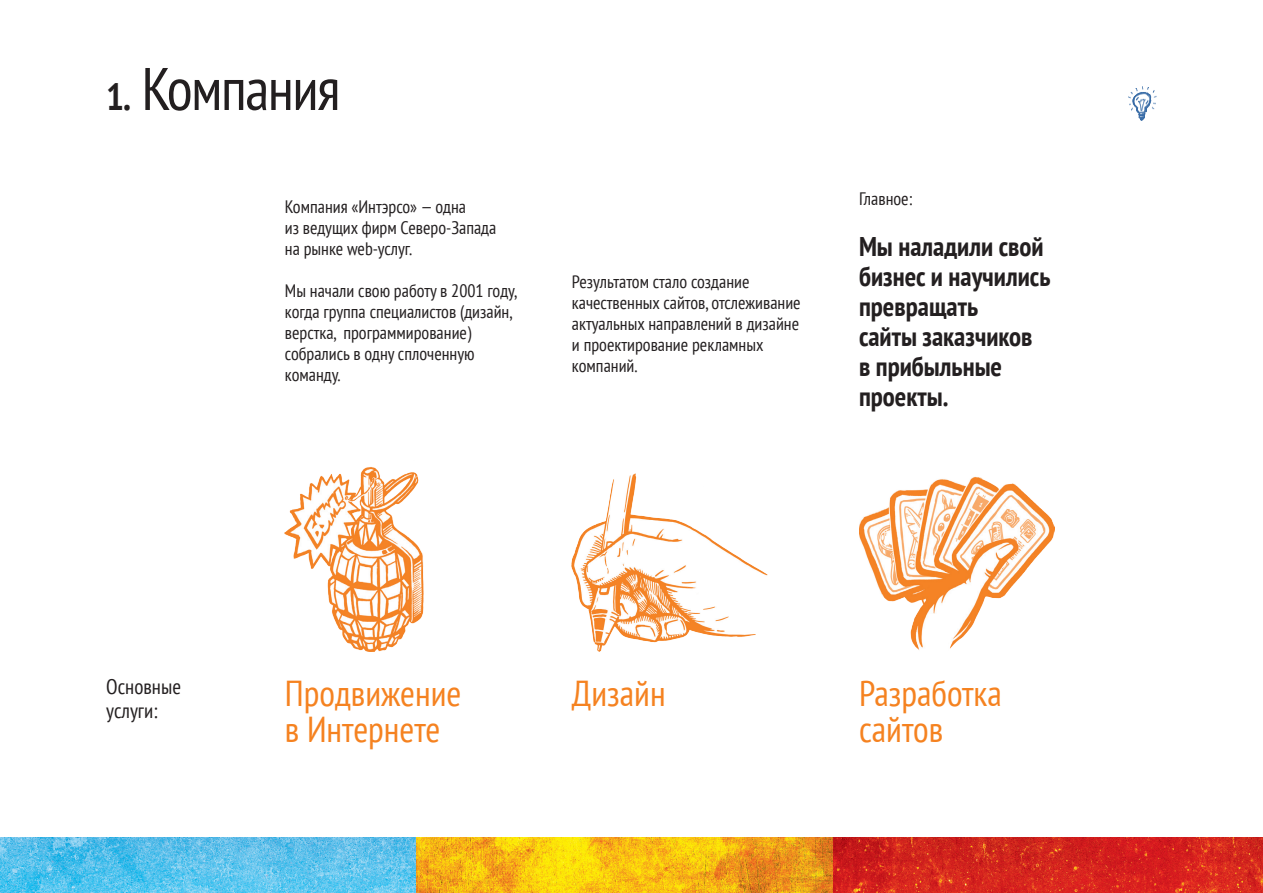
<style>
.page{position:relative;width:1263px;height:893px;background:#fff}
.page>*{position:absolute;margin:0;border:0;box-sizing:border-box;transform-origin:0 0}
.t1{font:condensed 60px "PT Sans";letter-spacing:-.025em;color:#231f20}
.t2{font:condensed 36px/36px "PT Sans";color:#f58220}
.t3{font:700 condensed 27px/30px "PT Sans";color:#231f20}
.t4{font:condensed 21px "PT Sans";color:#231f20}
.t5{font:condensed 18px/21px "PT Sans";color:#231f20}
.s1{font-weight:700;font-size:37.5px}
</style>
<div class="page">
<img style="left:0;top:838px;width:417px;height:55px">
<img style="left:417px;top:838px;width:416px;height:55px">
<svg style="left:833px;top:838px;width:430px;height:55px;background:#d4261e"></svg>
<img style="left:285px;top:467px;width:139px;height:184px">
<img style="left:572px;top:473px;width:195px;height:178px">
<img style="left:859px;top:476px;width:195px;height:174px">
<img style="left:1129px;top:86px;width:28px;height:35px">
<p class="t1" style="left:106px;top:50px;width:236px"><span class="s1">1.</span> Компания</p>
<p class="t5" style="left:285px;top:195px;width:213px">Компания «Интэрсо» — одна<br>из ведущих фирм Северо-Запада на рынке web-услуг.</p>
<p class="t5" style="left:285px;top:279px;width:234px">Мы начали свою работу в 2001 году, когда группа специалистов (дизайн, верстка, программирование) собрались в одну сплоченную команду.</p>
<p class="t5" style="left:572px;top:271px;width:230px">Результатом стало создание качественных сайтов, отслеживание актуальных направлений в дизайне и проектирование рекламных компаний.</p>
<p class="t5" style="left:859px;top:188px;width:55px">Главное:</p>
<p class="t3" style="left:859px;top:231px;width:193px">Мы наладили свой бизнес и научились превращать<br>сайты заказчиков в прибыльные проекты.</p>
<p class="t4" style="left:106px;top:673px;width:76px">Основные</p>
<p class="t4" style="left:106px;top:697px;width:53px">услуги:</p>
<p class="t2" style="left:285px;top:674px;width:178px">Продвижение в Интернете</p>
<p class="t2" style="left:572px;top:674px;width:95px">Дизайн</p>
<p class="t2" style="left:859px;top:674px;width:144px">Разработка</p>
<p class="t2" style="left:859px;top:710px;width:86px">сайтов</p>
</div>
